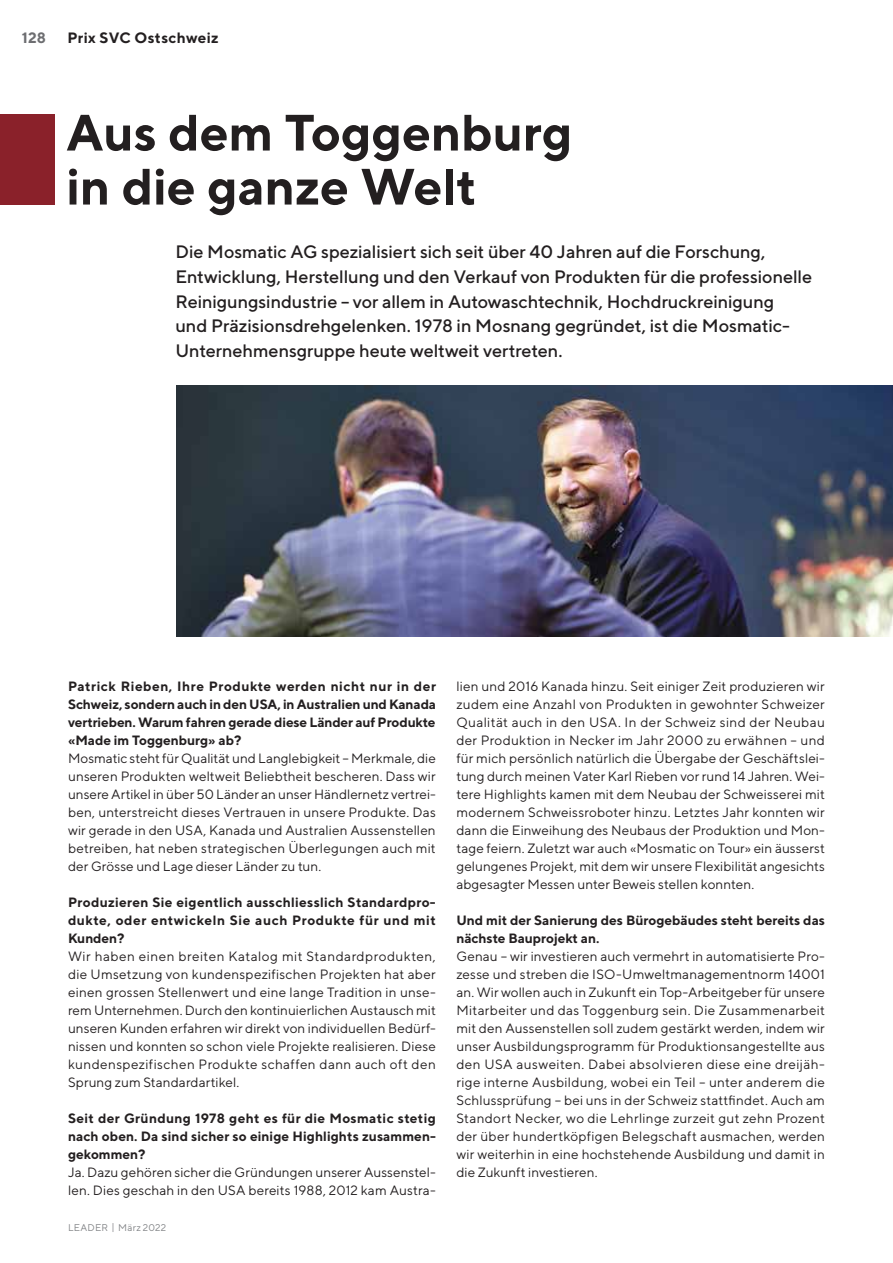
<style>
.page{position:relative;width:893px;height:1263px;background:#fff}
.page>*{position:absolute;margin:0;border:0;box-sizing:border-box;transform-origin:0 0}
.t1{font:700 51px/54px "TT Norms";letter-spacing:-.005em;color:#231f20}
.t2{font:500 18px/24.8px "TT Norms";letter-spacing:-.005em;color:#231f20}
.t3{font:700 15px "TT Norms";letter-spacing:.025em;color:#231f20}
.t4{font:700 15px "TT Norms";color:#6d6e71}
.t5{font:13.5px/18px "TT Norms";letter-spacing:.005em;color:#231f20;text-align:justify}
.t6{font:700 13.5px/18px "TT Norms";color:#231f20;text-align:justify}
.t7{font:9.75px "TT Norms";letter-spacing:.025em;color:#808285}
</style>
<div class="page">
<div style="left:0;top:114px;width:54px;height:91px;background:#8a212a"></div>
<img style="left:176px;top:386px;width:717px;height:251px">
<hr style="left:892px;top:115px;width:1px;height:90px;background:#8a212a">
<p class="t4" style="left:22px;top:28px;width:26px">128</p>
<p class="t3" style="left:67px;top:28px;width:153px">Prix SVC Ostschweiz</p>
<h1 class="t1" style="left:66px;top:104px;width:508px">Aus dem Toggenburg in die ganze Welt</h1>
<p class="t2" style="left:175px;top:239px;width:638px">Die Mosmatic AG spezialisiert sich seit über 40 Jahren auf die Forschung, Entwicklung, Herstellung und den Verkauf von Produkten für die professionelle Reinigungsindustrie – vor allem in Autowaschtechnik, Hochdruckreinigung<br>und Präzisionsdrehgelenken. 1978 in Mosnang gegründet, ist die Mosmatic-Unternehmensgruppe heute weltweit vertreten.</p>
<p class="t6" style="left:68px;top:676px;width:370px">Patrick Rieben, Ihre Produkte werden nicht nur in der Schweiz, sondern auch in den USA, in Australien und Kanada vertrieben. Warum fahren gerade diese Länder auf Produkte «Made im Toggenburg» ab?</p>
<p class="t5" style="left:68px;top:748px;width:369px">Mosmatic steht für Qualität und Langlebigkeit – Merkmale, die unseren Produkten weltweit Beliebtheit bescheren. Dass wir unsere Artikel in über 50 Länder an unser Händlernetz vertrei&shy;ben, unterstreicht dieses Vertrauen in unsere Produkte. Das wir gerade in den USA, Kanada und Australien Aussenstellen betreiben, hat neben strategischen Überlegungen auch mit der Grösse und Lage dieser Länder zu tun.</p>
<p class="t6" style="left:68px;top:892px;width:369px">Produzieren Sie eigentlich ausschliesslich Standardpro&shy;dukte, oder entwickeln Sie auch Produkte für und mit Kunden?</p>
<p class="t5" style="left:68px;top:946px;width:369px">Wir haben einen breiten Katalog mit Standardprodukten, die Umsetzung von kundenspezifischen Projekten hat aber einen grossen Stellenwert und eine lange Tradition in unse&shy;rem Unternehmen. Durch den kontinuierlichen Austausch mit unseren Kunden erfahren wir direkt von individuellen Bedürf&shy;nissen und konnten so schon viele Projekte realisieren. Diese kundenspezifischen Produkte schaffen dann auch oft den Sprung zum Standardartikel.</p>
<p class="t6" style="left:68px;top:1108px;width:369px">Seit der Gründung 1978 geht es für die Mosmatic stetig nach oben. Da sind sicher so einige Highlights zusammen&shy;gekommen?</p>
<p class="t5" style="left:68px;top:1162px;width:369px">Ja. Dazu gehören sicher die Gründungen unserer Aussenstel&shy;len. Dies geschah in den USA bereits 1988, 2012 kam Austra-</p>
<p class="t7" style="left:68px;top:1221px;width:100px">LEADER | März 2022</p>
<p class="t5" style="left:456px;top:676px;width:370px">lien und 2016 Kanada hinzu. Seit einiger Zeit produzieren wir zudem eine Anzahl von Produkten in gewohnter Schweizer Qualität auch in den USA. In der Schweiz sind der Neubau der Produktion in Necker im Jahr 2000 zu erwähnen – und für mich persönlich natürlich die Übergabe der Geschäftslei&shy;tung durch meinen Vater Karl Rieben vor rund 14 Jahren. Wei&shy;tere Highlights kamen mit dem Neubau der Schweisserei mit modernem Schweissroboter hinzu. Letztes Jahr konnten wir dann die Einweihung des Neubaus der Produktion und Mon&shy;tage feiern. Zuletzt war auch «Mosmatic on Tour» ein äusserst gelungenes Projekt, mit dem wir unsere Flexibilität angesichts abgesagter Messen unter Beweis stellen konnten.</p>
<p class="t6" style="left:456px;top:910px;width:370px">Und mit der Sanierung des Bürogebäudes steht bereits das nächste Bauprojekt an.</p>
<p class="t5" style="left:456px;top:946px;width:370px">Genau – wir investieren auch vermehrt in automatisierte Pro&shy;zesse und streben die ISO-Umweltmanagementnorm 14001 an. Wir wollen auch in Zukunft ein Top-Arbeitgeber für unsere Mitarbeiter und das Toggenburg sein. Die Zusammenarbeit mit den Aussenstellen soll zudem gestärkt werden, indem wir unser Ausbildungsprogramm für Produktionsangestellte aus den USA ausweiten. Dabei absolvieren diese eine dreijäh&shy;rige interne Ausbildung, wobei ein Teil – unter anderem die Schlussprüfung – bei uns in der Schweiz stattfindet. Auch am Standort Necker, wo die Lehrlinge zurzeit gut zehn Prozent der über hundertköpfigen Belegschaft ausmachen, werden wir weiterhin in eine hochstehende Ausbildung und damit in die Zukunft investieren.</p>
</div>
